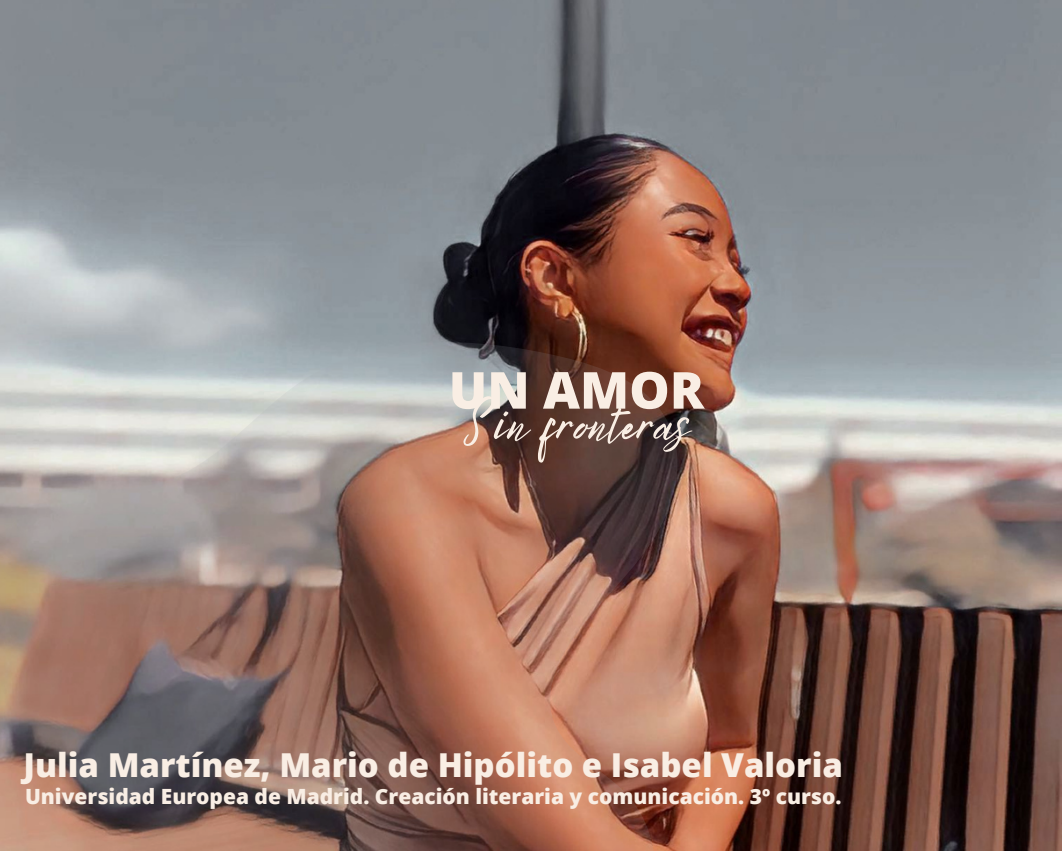
<style>
.page{position:relative;width:1062px;height:851px;background:#fff}
.page>*{position:absolute;margin:0;border:0;box-sizing:border-box;transform-origin:0 0}
.t1{font:51px "Bright Sunshine";color:#f9eee4}
.t2{font:800 51px "Open Sans";color:#f9eee4}
.t3{font:800 33px "Open Sans";color:#f9eee4}
.t4{font:800 21px "Open Sans";color:#f9eee4}
</style>
<div class="page">
<img style="left:0;top:0;width:1061px;height:850px">
<img style="left:0;top:324px;width:722px;height:526px">
<p class="t2" style="left:449px;top:354px;width:257px">UN AMOR</p>
<p class="t1" style="left:465px;top:383px;width:224px">Sin fronteras</p>
<p class="t3" style="left:24px;top:741px;width:821px">Julia Martínez, Mario de Hipólito e Isabel Valoria</p>
<p class="t4" style="left:25px;top:781px;width:818px">Universidad Europea de Madrid. Creación literaria y comunicación. 3º curso.</p>
</div>
